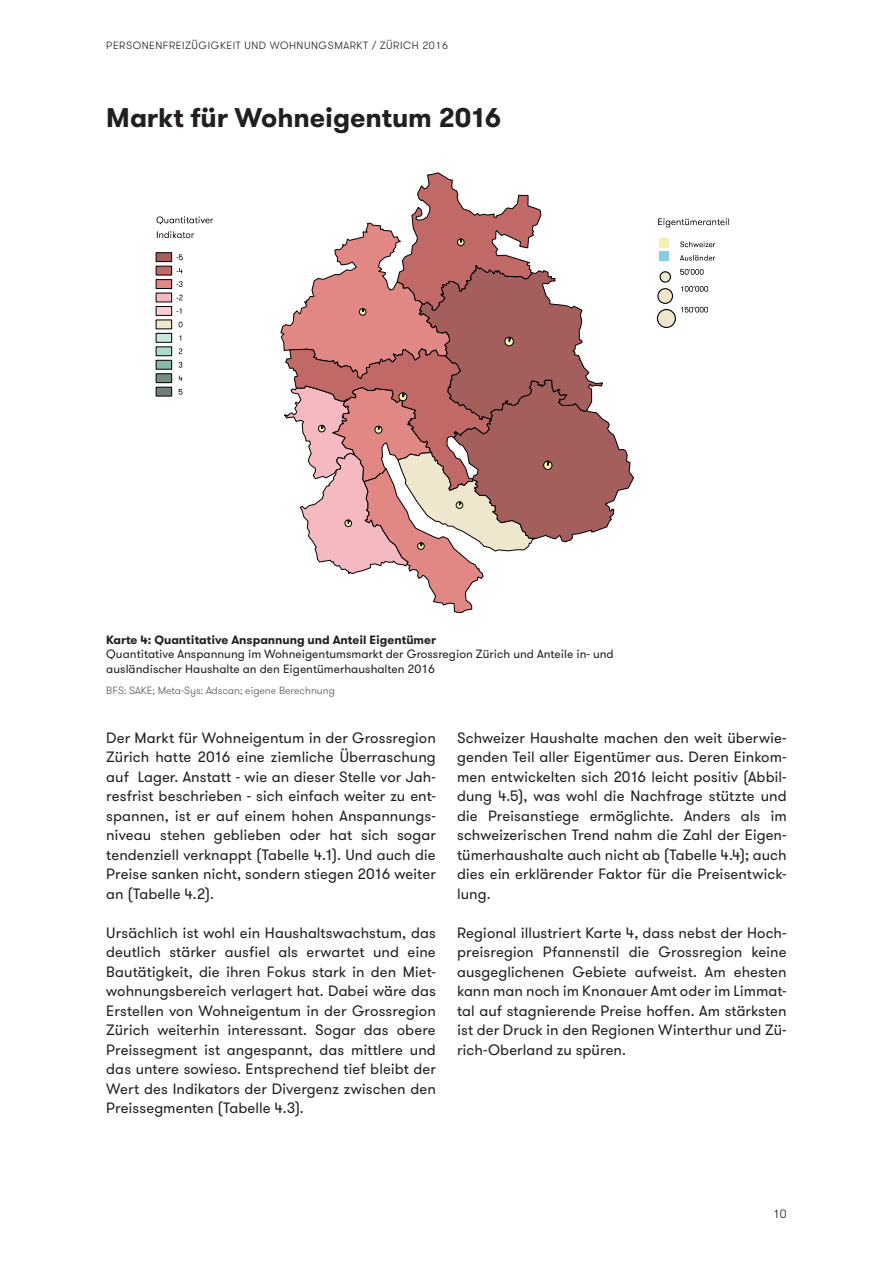
<style>
.page{position:relative;width:893px;height:1263px;background:#fff}
.page>*{position:absolute;margin:0;border:0;box-sizing:border-box;transform-origin:0 0}
.Titel{font:700 27px "GT Walsheim";letter-spacing:-.005em;color:#231f20}
.Lauftext{font:15px/19.5px "GT Walsheim";letter-spacing:.005em;color:#231f20;text-align:justify}
.Bildlegende{font:12px/14.4px "GT Walsheim";color:#231f20}
.Bildlegende-2{font:700 12px "GT Walsheim";color:#231f20}
.t1{font:300 12px "GT Walsheim";color:#231f20}
.t2{font:300 10.5px "GT Walsheim";letter-spacing:.05em;color:#231f20}
.Bildquelle{font:300 10.5px "GT Walsheim";color:#57585a}
</style>
<div class="page">
<svg style="left:280px;top:172px;width:354px;height:441px"></svg>
<div style="left:156px;top:252px;width:16px;height:10px;background:#a45e5e;border:1px solid #000"></div>
<svg style="left:176px;top:255px;width:7px;height:5px"></svg>
<div style="left:156px;top:266px;width:16px;height:9px;background:#c16966"></div>
<svg style="left:176px;top:268px;width:7px;height:5px"></svg>
<div style="left:156px;top:279px;width:16px;height:10px;background:#e18885;border:1px solid #000"></div>
<svg style="left:176px;top:281px;width:7px;height:6px"></svg>
<div style="left:156px;top:293px;width:16px;height:9px;background:#f5bac1"></div>
<svg style="left:176px;top:295px;width:7px;height:5px"></svg>
<div style="left:156px;top:306px;width:16px;height:10px;background:#f8ced2;border:1px solid #000"></div>
<div style="left:156px;top:320px;width:16px;height:9px;background:#eee7cd"></div>
<svg style="left:179px;top:322px;width:3px;height:5px"></svg>
<div style="left:156px;top:333px;width:16px;height:10px;background:#cbe6df;border:1px solid #000"></div>
<div style="left:156px;top:347px;width:16px;height:9px;background:#afd9cf;border:1px solid #000"></div>
<svg style="left:179px;top:348px;width:3px;height:6px"></svg>
<div style="left:156px;top:360px;width:16px;height:9px;background:#86baa5;border:1px solid #000"></div>
<svg style="left:179px;top:362px;width:3px;height:6px"></svg>
<div style="left:156px;top:373px;width:16px;height:10px;background:#758f7e;border:1px solid #000"></div>
<svg style="left:179px;top:376px;width:3px;height:5px"></svg>
<div style="left:156px;top:387px;width:16px;height:9px;background:#718078;border:1px solid #000"></div>
<svg style="left:179px;top:389px;width:3px;height:6px"></svg>
<svg style="left:156px;top:216px;width:57px;height:8px"></svg>
<svg style="left:157px;top:231px;width:37px;height:7px"></svg>
<svg style="left:680px;top:241px;width:35px;height:6px"></svg>
<svg style="left:660px;top:238px;width:9px;height:23px"></svg>
<svg style="left:680px;top:255px;width:35px;height:6px"></svg>
<div style="left:660px;top:272px;width:10px;height:10px;background:#eee7cd;border-radius:50%"></div>
<div style="left:659px;top:271px;width:12px;height:12px;border:1px solid #000;border-radius:50%"></div>
<svg style="left:680px;top:269px;width:24px;height:6px"></svg>
<div style="left:658px;top:289px;width:14px;height:14px;background:#eee7cd;border-radius:50%"></div>
<div style="left:657px;top:288px;width:16px;height:16px;border:1px solid #000;border-radius:50%"></div>
<svg style="left:681px;top:286px;width:27px;height:6px"></svg>
<div style="left:657px;top:309px;width:18px;height:18px;background:#eee7cd;border-radius:50%"></div>
<div style="left:657px;top:309px;width:19px;height:19px;border:1px solid #000;border-radius:50%"></div>
<svg style="left:681px;top:307px;width:27px;height:6px"></svg>
<svg style="left:658px;top:218px;width:71px;height:10px"></svg>
<p class="t2" style="left:106px;top:38px;width:343px">PERSONENFREIZÜGIGKEIT UND WOHNUNGSMARKT / ZÜRICH 2016</p>
<p class="Titel" style="left:106px;top:100px;width:396px">Markt für Wohneigentum 2016</p>
<p class="Bildlegende-2" style="left:106px;top:632px;width:331px">Karte 4: Quantitative Anspannung und Anteil Eigentümer</p>
<p class="Bildlegende" style="left:106px;top:647px;width:509px">Quantitative Anspannung im Wohneigentumsmarkt der Grossregion Zürich und Anteile in- und ausländischer Haushalte an den Eigentümerhaushalten 2016</p>
<p class="Bildquelle" style="left:106px;top:683px;width:230px">BFS: SAKE; Meta-Sys: Adscan; eigene Berechnung</p>
<p class="Lauftext" style="left:106px;top:728px;width:331px">Der Markt für Wohneigentum in der Grossregion Zürich hatte 2016 eine ziemliche Überraschung auf Lager. Anstatt - wie an dieser Stelle vor Jah&shy;resfrist beschrieben - sich einfach weiter zu ent&shy;spannen, ist er auf einem hohen Anspannungs&shy;niveau stehen geblieben oder hat sich sogar tendenziell verknappt (Tabelle 4.1). Und auch die Preise sanken nicht, sondern stiegen 2016 weiter an (Tabelle 4.2).</p>
<p class="Lauftext" style="left:106px;top:923px;width:331px">Ursächlich ist wohl ein Haushaltswachstum, das deutlich stärker ausfiel als erwartet und eine Bautätigkeit, die ihren Fokus stark in den Miet&shy;wohnungsbereich verlagert hat. Dabei wäre das Erstellen von Wohneigentum in der Grossregion Zürich weiterhin interessant. Sogar das obere Preissegment ist angespannt, das mittlere und das untere sowieso. Entsprechend tief bleibt der Wert des Indikators der Divergenz zwischen den Preissegmenten (Tabelle 4.3).</p>
<p class="Lauftext" style="left:457px;top:728px;width:331px">Schweizer Haushalte machen den weit überwie&shy;genden Teil aller Eigentümer aus. Deren Einkom&shy;men entwickelten sich 2016 leicht positiv (Abbil&shy;dung 4.5), was wohl die Nachfrage stützte und die Preisanstiege ermöglichte. Anders als im schweizerischen Trend nahm die Zahl der Eigen&shy;tümerhaushalte auch nicht ab (Tabelle 4.4); auch dies ein erklärender Faktor für die Preisentwick&shy;lung.</p>
<p class="Lauftext" style="left:457px;top:923px;width:331px">Regional illustriert Karte 4, dass nebst der Hoch&shy;preisregion Pfannenstil die Grossregion keine ausgeglichenen Gebiete aufweist. Am ehesten kann man noch im Knonauer Amt oder im Limmat&shy;tal auf stagnierende Preise hoffen. Am stärksten ist der Druck in den Regionen Winterthur und Zü&shy;rich-Oberland zu spüren.</p>
<p class="t1" style="left:773px;top:1206px;width:15px">10</p>
</div>
